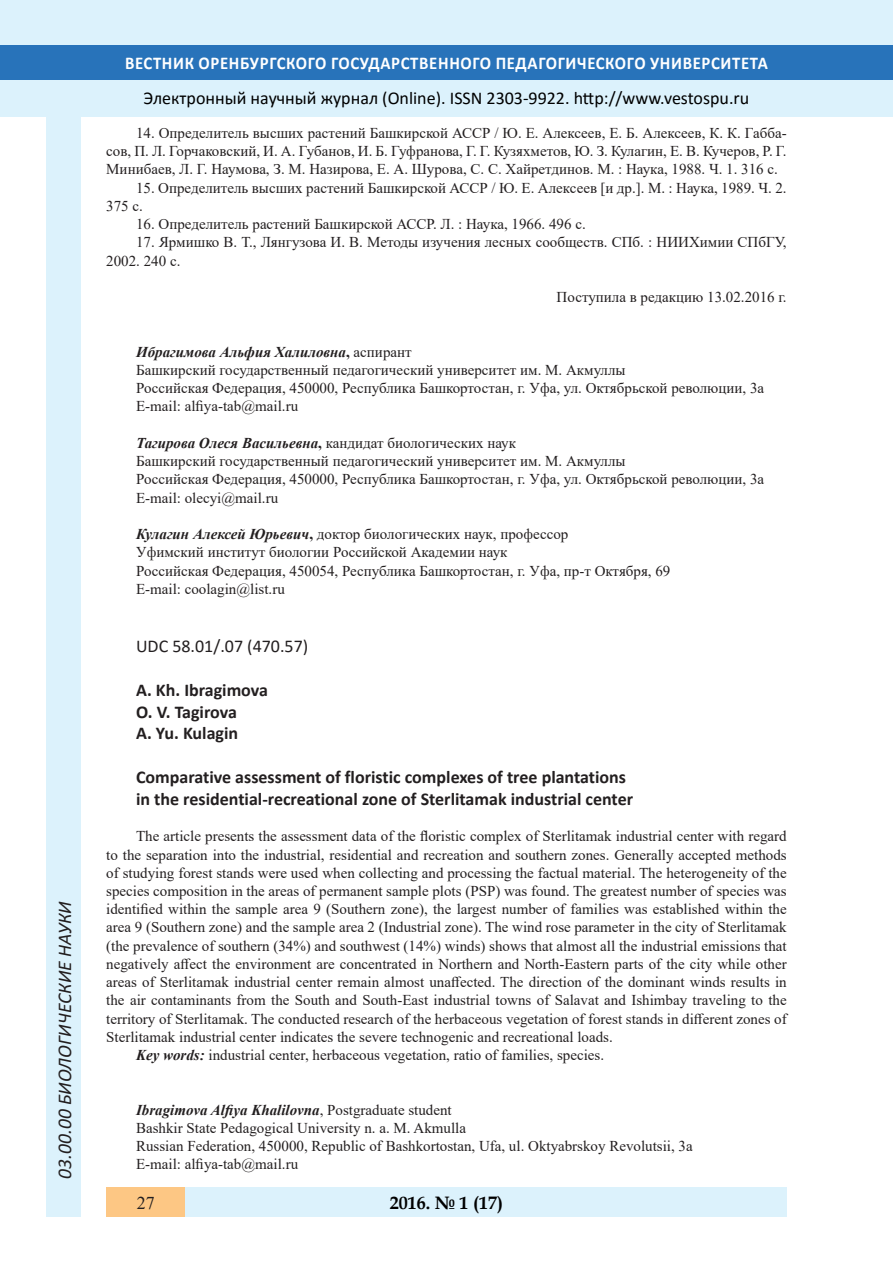
<style>
.page{position:relative;width:893px;height:1263px;background:#fff}
.page>*{position:absolute;margin:0;border:0;box-sizing:border-box;transform-origin:0 0}
.t1{font:italic 19.5px "Calibri";color:#231f20}
.Заголовок_2{font:700 18px/21.9px "Calibri";color:#231f20}
.t2{font:18px "Calibri";color:#000}
.t3{font:700 18px "Calibri";letter-spacing:.04em;color:#fff;scale:.93 1}
.Заголовок_2-2{font:18px "Calibri";color:#231f20}
.t4{font:700 18px "Book Antiqua";color:#000}
.t5{font:18px "Times New Roman";color:#231f20}
.литература{font:15px/18.3px "Times New Roman";color:#231f20;text-align:justify}
.литература-2{font:italic 700 15px "Times New Roman";color:#231f20}
.s1{font-style:normal}
.s2{font-weight:400;font-style:normal}
.s3{font-weight:700;font-style:italic}
.s4{font-weight:700}
</style>
<div class="page">
<div style="left:0;top:0;width:893px;height:116px;background:#dcf2fc"></div>
<div style="left:0;top:45px;width:893px;height:34px;background:#2873ba"></div>
<div style="left:47px;top:116px;width:34px;height:1101px;background:#dcf2fc"></div>
<div style="left:106px;top:1188px;width:681px;height:29px;background:#dcf2fc"></div>
<div style="left:106px;top:1188px;width:79px;height:29px;background:#fdc784"></div>
<h1 class="t1" style="left:51px;top:1179px;width:279px;rotate:-90deg">03.00.00 БИОЛОГИЧЕСКИЕ НАУКИ</h1>
<p class="t3" style="left:125px;top:50px;width:693px">ВЕСТНИК ОРЕНБУРГСКОГО ГОСУДАРСТВЕННОГО ПЕДАГОГИЧЕСКОГО УНИВЕРСИТЕТА</p>
<p class="t2" style="left:144px;top:85px;width:607px">Электронный научный журнал (Online). ISSN 2303-9922. http://www.vestospu.ru</p>
<p class="литература" style="left:106px;top:123px;width:682px;text-indent:30px">14. Определитель высших растений Башкирской АССР / Ю. Е. Алексеев, Е. Б. Алексеев, К. К. Габба&shy;сов, П. Л. Горчаковский, И. А. Губанов, И. Б. Гуфранова, Г. Г. Кузяхметов, Ю. З. Кулагин, Е. В. Кучеров, Р. Г.<br>Минибаев, Л. Г. Наумова, З. М. Назирова, Е. А. Шурова, С. С. Хайретдинов. М. : Наука, 1988. Ч. 1. 316 с.</p>
<p class="литература" style="left:106px;top:178px;width:682px;text-indent:30px">15. Определитель высших растений Башкирской АССР / Ю. Е. Алексеев [и др.]. М. : Наука, 1989. Ч. 2.<br>375 с.</p>
<p class="литература" style="left:136px;top:214px;width:451px">16. Определитель растений Башкирской АССР. Л. : Наука, 1966. 496 с.</p>
<p class="литература" style="left:106px;top:233px;width:682px;text-indent:30px">17. Ярмишко В. Т., Лянгузова И. В. Методы изучения лесных сообществ. СПб. : НИИХимии СПбГУ,<br>2002. 240 с.</p>
<p class="литература" style="left:557px;top:287px;width:232px">Поступила в редакцию 13.02.2016 г.</p>
<p class="литература-2" style="left:136px;top:341px;width:277px">Ибрагимова Альфия Халиловна<span class="s1">,</span> <span class="s2">аспирант</span></p>
<p class="литература" style="left:136px;top:360px;width:491px">Башкирский государственный педагогический университет им. М. Акмуллы</p>
<p class="литература" style="left:136px;top:379px;width:630px">Российская Федерация, 450000, Республика Башкортостан, г. Уфа, ул. Октябрьской революции, 3а</p>
<p class="литература" style="left:136px;top:397px;width:164px">E-mail: alfiya-tab@mail.ru</p>
<p class="литература" style="left:136px;top:433px;width:381px"><span class="s3">Тагирова Олеся Васильевна</span><span class="s4">,</span> кандидат биологических наук</p>
<p class="литература" style="left:136px;top:451px;width:491px">Башкирский государственный педагогический университет им. М. Акмуллы</p>
<p class="литература" style="left:136px;top:470px;width:630px">Российская Федерация, 450000, Республика Башкортостан, г. Уфа, ул. Октябрьской революции, 3а</p>
<p class="литература" style="left:136px;top:488px;width:144px">E-mail: olecyi@mail.ru</p>
<p class="литература" style="left:136px;top:524px;width:434px"><span class="s3">Кулагин Алексей Юрьевич</span><span class="s4">,</span> доктор биологических наук, профессор</p>
<p class="литература" style="left:136px;top:543px;width:373px">Уфимский институт биологии Российской Академии наук</p>
<p class="литература" style="left:136px;top:561px;width:536px">Российская Федерация, 450054, Республика Башкортостан, г. Уфа, пр-т Октября, 69</p>
<p class="литература" style="left:136px;top:579px;width:150px">E-mail: coolagin@list.ru</p>
<p class="Заголовок_2-2" style="left:136px;top:633px;width:174px">UDC 58.01/.07 (470.57)</p>
<p class="Заголовок_2" style="left:136px;top:678px;width:134px">A. Kh. Ibragimova</p>
<p class="Заголовок_2" style="left:136px;top:700px;width:102px">O. V. Tagirova</p>
<p class="Заголовок_2" style="left:136px;top:722px;width:104px">A. Yu. Kulagin</p>
<p class="Заголовок_2" style="left:136px;top:765px;width:499px">Comparative assessment of floristic complexes of tree plantations in the residential-recreational zone of Sterlitamak industrial center</p>
<p class="литература" style="left:106px;top:827px;width:682px;text-indent:30px">The article presents the assessment data of the floristic complex of Sterlitamak industrial center with regard to the separation into the industrial, residential and recreation and southern zones. Generally accepted methods of studying forest stands were used when collecting and processing the factual material. The heterogeneity of the species composition in the areas of permanent sample plots (PSP) was found. The greatest number of species was identified within the sample area 9 (Southern zone), the largest number of families was established within the area 9 (Southern zone) and the sample area 2 (Industrial zone). The wind rose parameter in the city of Sterlitamak (the prevalence of southern (34%) and southwest (14%) winds) shows that almost all the industrial emissions that negatively affect the environment are concentrated in Northern and North-Eastern parts of the city while other areas of Sterlitamak industrial center remain almost unaffected. The direction of the dominant winds results in the air contaminants from the South and South-East industrial towns of Salavat and Ishimbay traveling to the territory of Sterlitamak. The conducted research of the herbaceous vegetation of forest stands in different zones of Sterlitamak industrial center indicates the severe technogenic and recreational loads.</p>
<p class="литература" style="left:136px;top:1045px;width:470px"><span class="s3">Key words:</span> industrial center, herbaceous vegetation, ratio of families, species.</p>
<p class="литература-2" style="left:136px;top:1099px;width:317px">Ibragimova Alfiya Khalilovna<span class="s2">, Postgraduate student</span></p>
<p class="литература" style="left:136px;top:1118px;width:331px">Bashkir State Pedagogical University n. a. M. Akmulla</p>
<p class="литература" style="left:136px;top:1136px;width:558px">Russian Federation, 450000, Republic of Bashkortostan, Ufa, ul. Oktyabrskoy Revolutsii, 3a</p>
<p class="литература" style="left:136px;top:1155px;width:164px">E-mail: alfiya-tab@mail.ru</p>
<p class="t5" style="left:137px;top:1190px;width:19px">27</p>
<p class="t4" style="left:390px;top:1190px;width:115px">2016. № 1 (17)</p>
</div>
